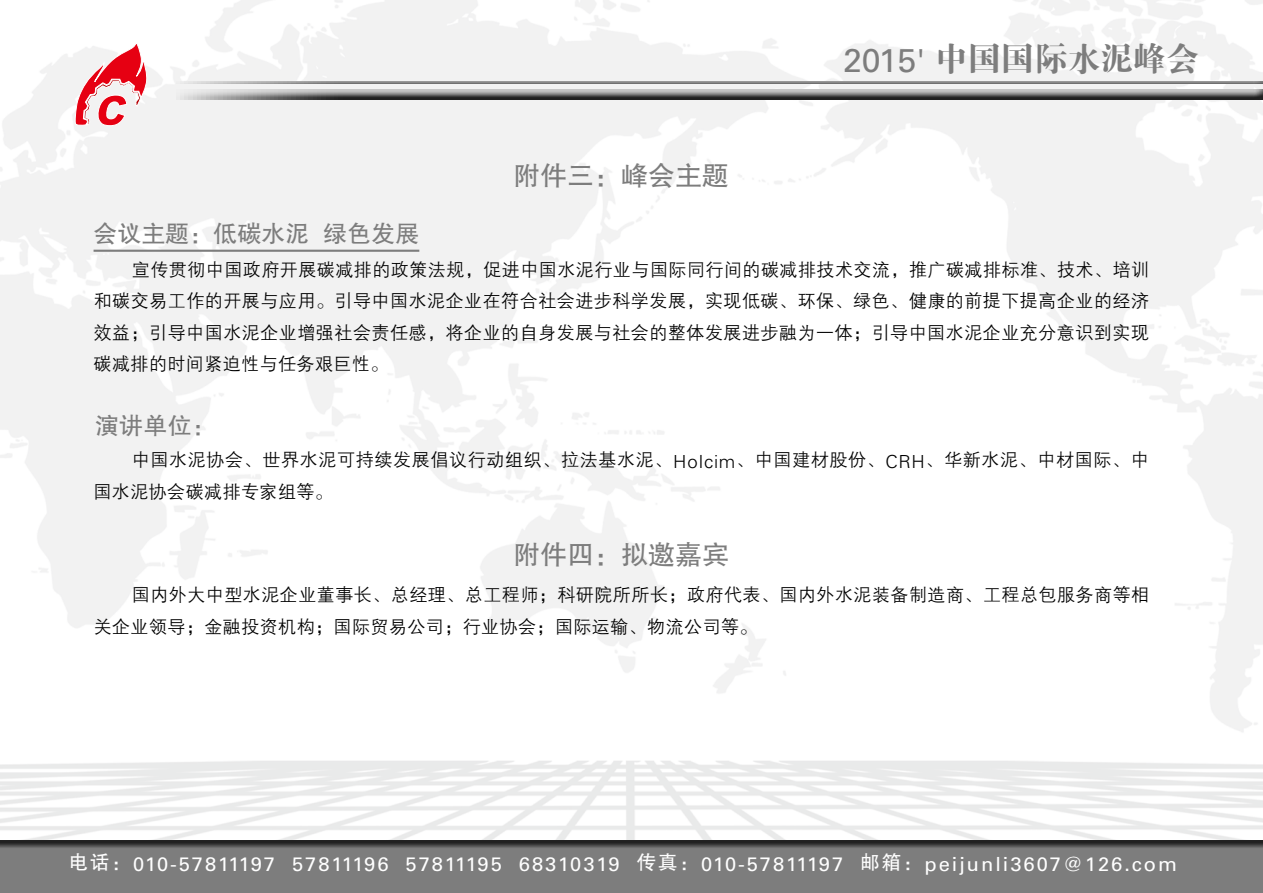
<style>
.page{position:relative;width:1263px;height:893px;background:#fff}
.page>*{position:absolute;margin:0;border:0;box-sizing:border-box;transform-origin:0 0}
.t1{font:33px "FZDBSK GBK1 0";color:#7d7d7d}
.t2{font:27px "FZHTK GBK1 0";color:#7d7d7d}
.t3{font:24px "FZHTK GBK1 0";color:#7d7d7d}
.t4{font:19.5px "Univers LT Std";letter-spacing:.095em;color:#fff}
.t5{font:18px/31.5px "FZZDXK GBK1 0";letter-spacing:.03em;color:#000}
.s1{font-family:"Univers LT Std"}
.s2{font-family:"Univers LT Std";font-weight:300}
.s3{font-family:"FZHTK GBK1 0"}
</style>
<div class="page">
<div style="left:0;top:836px;width:1263px;height:57px;background:#000;opacity:.75"></div>
<div style="left:30px;top:80px;width:1233px;height:5px;background:#000;opacity:.75"></div>
<div style="left:30px;top:88px;width:1233px;height:10px;background:#f2f2f2"></div>
<div style="left:30px;top:89px;width:1233px;height:11px;background:#000;opacity:.75"></div>
<svg style="left:75px;top:43px;width:72px;height:83px"></svg>
<hr style="left:94px;top:250px;width:325px;height:2px;background:#7d7d7d">
<h2 class="t2" style="left:513px;top:161px;width:217px">附件三：峰会主题</h2>
<h1 class="t1" style="left:843px;top:41px;width:358px"><span class="s1">2015'</span> 中国国际水泥峰会</h1>
<h3 class="t3" style="left:94px;top:221px;width:327px">会议主题：低碳水泥绿色发展</h3>
<p class="t5" style="left:94px;top:254px;width:1057px;text-align:justify;text-indent:38px">宣传贯彻中国政府开展碳减排的政策法规，促进中国水泥行业与国际同行间的碳减排技术交流，推广碳减排标准、技术、培训和碳交易工作的开展与应用。引导中国水泥企业在符合社会进步科学发展，实现低碳、环保、绿色、健康的前提下提高企业的经济效益；引导中国水泥企业增强社会责任感，将企业的自身发展与社会的整体发展进步融为一体；引导中国水泥企业充分意识到实现碳减排的时间紧迫性与任务艰巨性。</p>
<h3 class="t3" style="left:95px;top:413px;width:122px">演讲单位：</h3>
<p class="t5" style="left:94px;top:445px;width:1057px;text-indent:38px">中国水泥协会、世界水泥可持续发展倡议行动组织、拉法基水泥、<span class="s2">HoIcim</span>、中国建材股份、<span class="s2">CRH</span>、华新水泥、中材国际、中国水泥协会碳减排专家组等。</p>
<h2 class="t2" style="left:513px;top:540px;width:217px">附件四：拟邀嘉宾</h2>
<p class="t5" style="left:94px;top:580px;width:1057px;text-indent:38px">国内外大中型水泥企业董事长、总经理、总工程师；科研院所所长；政府代表、国内外水泥装备制造商、工程总包服务商等相关企业领导；金融投资机构；国际贸易公司；行业协会；国际运输、物流公司等。</p>
<p class="t4" style="left:69px;top:852px;width:1110px"><span class="s3">电话：</span>010-57811197 57811196 57811195 68310319 <span class="s3">传真：</span>010-57811197 <span class="s3">邮箱：</span>peijunli3607@126.com</p>
</div>
